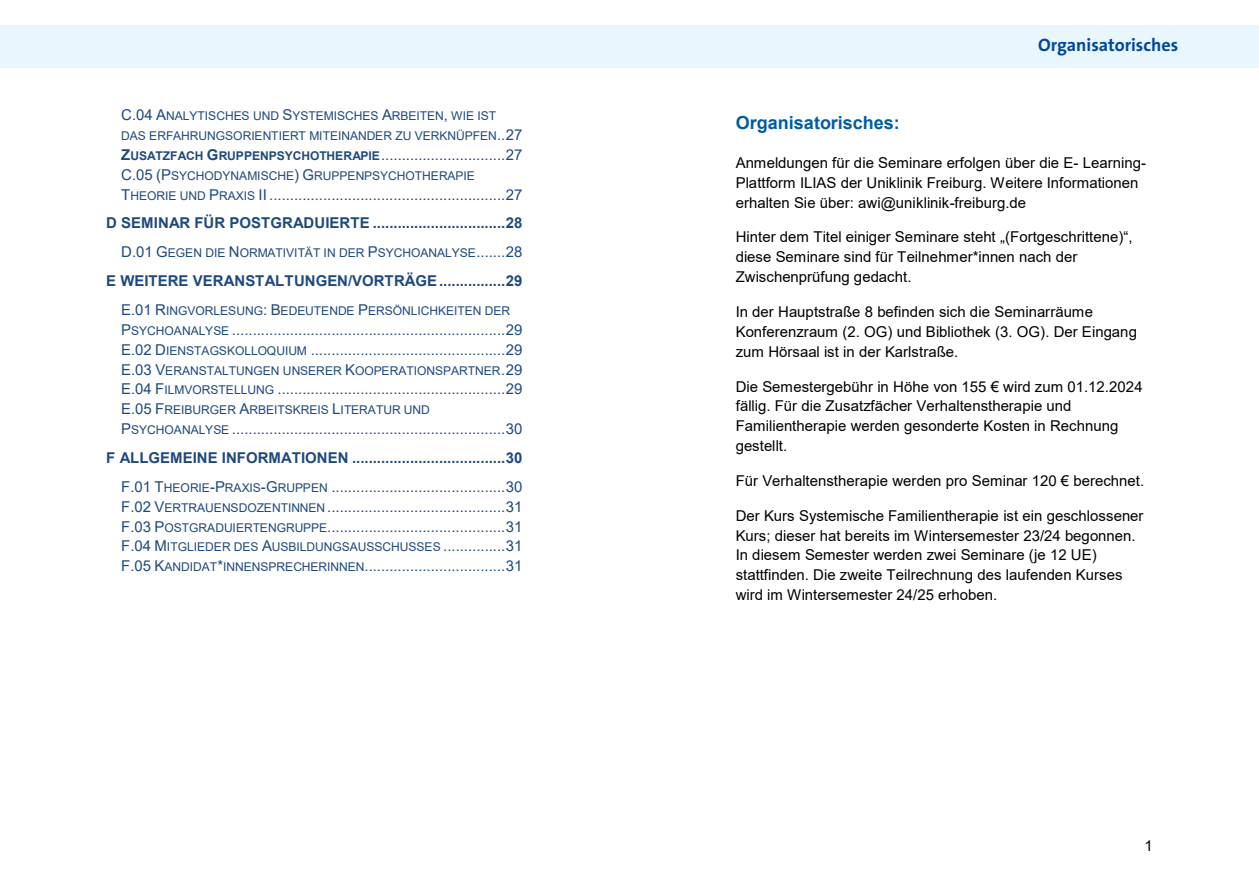
<style>
.page{position:relative;width:1259px;height:893px;background:#fff}
.page>*{position:absolute;margin:0;border:0;box-sizing:border-box;transform-origin:0 0}
.t1{font:700 18px "Arial";color:#005da2}
.t2{font:700 18px "The Sans Os F";color:#00489a}
.t3{font:15px/19.8px "Arial";color:#1f497d;text-align:right}
.t4{font:15px/20px "Arial";color:#000}
.t5{font:700 15px "Arial";color:#1f497d}
.t6{font:12px/20px "Arial";letter-spacing:-.005em;color:#1f497d}
.s1{font-size:15px}
.s2{font-weight:700}
.s3{font-weight:700;font-size:12px}
.s4{font-size:12px}
</style>
<div class="page">
<div style="left:0;top:26px;width:1259px;height:42px;background:#eaf6fe"></div>
<p class="t6" style="left:121px;top:106px;width:402px"><span class="s1">C.04 A</span>NALYTISCHES UND <span class="s1">S</span>YSTEMISCHES <span class="s1">A</span>RBEITEN<span class="s1">,</span> WIE IST<br>DAS ERFAHRUNGSORIENTIERT MITEINANDER ZU VERKNÜPFEN<span class="s1">..27</span></p>
<p class="t3" style="left:121px;top:145px;width:402px"><span class="s2">Z</span><span class="s3">USATZFACH</span> <span class="s2">G</span><span class="s3">RUPPENPSYCHOTHERAPIE</span>..............................27</p>
<p class="t6" style="left:121px;top:166px;width:355px"><span class="s1">C.05 (P</span>SYCHODYNAMISCHE<span class="s1">) G</span>RUPPENPSYCHOTHERAPIE</p>
<p class="t3" style="left:106px;top:180px;width:417px;line-height:28.7px">T<span class="s4">HEORIE UND</span> P<span class="s4">RAXIS</span> II .........................................................27<br><span class="s2">D SEMINAR FÜR POSTGRADUIERTE ................................28</span></p>
<p class="t6" style="left:121px;top:243px;width:402px"><span class="s1">D.01 G</span>EGEN DIE <span class="s1">N</span>ORMATIVITÄT IN DER <span class="s1">P</span>SYCHOANALYSE<span class="s1">.......28</span></p>
<p class="t5" style="left:106px;top:270px;width:417px">E WEITERE VERANSTALTUNGEN/VORTRÄGE................29</p>
<p class="t6" style="left:121px;top:301px;width:390px"><span class="s1">E.01 R</span>INGVORLESUNG<span class="s1">: B</span>EDEUTENDE <span class="s1">P</span>ERSÖNLICHKEITEN DER</p>
<p class="t3" style="left:121px;top:320px;width:402px;text-align:left">P<span class="s4">SYCHOANALYSE</span> ..................................................................29<br>E.02 D<span class="s4">IENSTAGSKOLLOQUIUM</span> ...............................................29</p>
<p class="t6" style="left:121px;top:360px;width:402px"><span class="s1">E.03 V</span>ERANSTALTUNGEN UNSERER <span class="s1">K</span>OOPERATIONSPARTNER<span class="s1">.29</span></p>
<p class="t3" style="left:121px;top:379px;width:402px">E.04 F<span class="s4">ILMVORSTELLUNG</span> .......................................................29</p>
<p class="t6" style="left:121px;top:400px;width:310px"><span class="s1">E.05 F</span>REIBURGER <span class="s1">A</span>RBEITSKREIS <span class="s1">L</span>ITERATUR UND</p>
<p class="t3" style="left:106px;top:414px;width:417px;line-height:29px">P<span class="s4">SYCHOANALYSE</span> ..................................................................30<br><span class="s2">F ALLGEMEINE INFORMATIONEN .....................................30<br></span>F.01 T<span class="s4">HEORIE</span>-P<span class="s4">RAXIS</span>-G<span class="s4">RUPPEN</span> ..........................................30</p>
<p class="t3" style="left:121px;top:496px;width:402px;text-align:left">F.02 V<span class="s4">ERTRAUENSDOZENTINNEN</span> ...........................................31<br>F.03 P<span class="s4">OSTGRADUIERTENGRUPPE</span>...........................................31</p>
<p class="t6" style="left:121px;top:537px;width:403px"><span class="s1">F.04 M</span>ITGLIEDER DES <span class="s1">A</span>USBILDUNGSAUSSCHUSSES <span class="s1">...............31</span></p>
<p class="t3" style="left:121px;top:556px;width:402px">F.05 K<span class="s4">ANDIDAT</span>*<span class="s4">INNENSPRECHERINNEN</span>..................................31</p>
<p class="t2" style="left:1038px;top:34px;width:141px">Organisatorisches</p>
<p class="t1" style="left:736px;top:110px;width:165px">Organisatorisches:</p>
<p class="t4" style="left:736px;top:153px;width:412px">Anmeldungen für die Seminare erfolgen über die E- Learning-<br>Plattform ILIAS der Uniklinik Freiburg. Weitere Informationen erhalten Sie über: awi@uniklinik-freiburg.de</p>
<p class="t4" style="left:736px;top:227px;width:398px">Hinter dem Titel einiger Seminare steht „(Fortgeschrittene)“, diese Seminare sind für Teilnehmer*innen nach der<br>Zwischenprüfung gedacht.</p>
<p class="t4" style="left:736px;top:302px;width:403px">In der Hauptstraße 8 befinden sich die Seminarräume<br>Konferenzraum (2. OG) und Bibliothek (3. OG). Der Eingang zum Hörsaal ist in der Karlstraße.</p>
<p class="t4" style="left:736px;top:376px;width:408px">Die Semestergebühr in Höhe von 155 € wird zum 01.12.2024 fällig. Für die Zusatzfächer Verhaltenstherapie und Familientherapie werden gesonderte Kosten in Rechnung gestellt.</p>
<p class="t4" style="left:736px;top:471px;width:410px">Für Verhaltenstherapie werden pro Seminar 120 € berechnet.</p>
<p class="t4" style="left:735px;top:505px;width:409px">Der Kurs Systemische Familientherapie ist ein geschlossener Kurs; dieser hat bereits im Wintersemester 23/24 begonnen.<br>In diesem Semester werden zwei Seminare (je 12 UE) stattfinden. Die zweite Teilrechnung des laufenden Kurses wird im Wintersemester 24/25 erhoben.</p>
<p class="t4" style="left:1144px;top:836px;width:10px">1</p>
</div>
